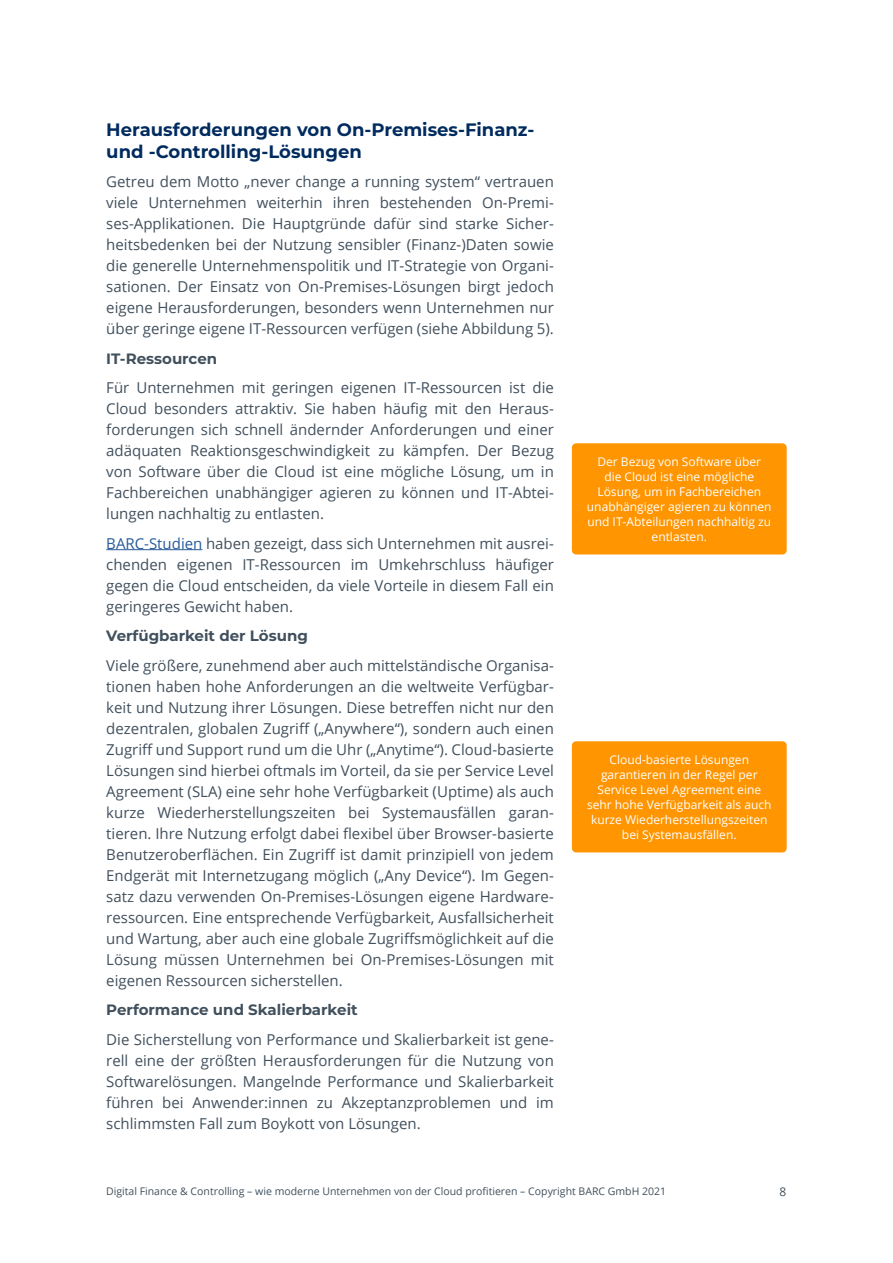
<style>
.page{position:relative;width:893px;height:1263px;background:#fff}
.page>*{position:absolute;margin:0;border:0;box-sizing:border-box;transform-origin:0 0}
.t1{font:700 18px/21px "Montserrat";color:#002b5e}
.t2{font:15px/21px "Open Sans";color:#41505d;text-align:justify}
.t3{font:700 15px "Montserrat";color:#41505d}
.t4{font:12px/15px "Open Sans";color:#fff;text-align:center}
.t5{font:12px "Open Sans";color:#41505d}
.t6{font:10.5px "Open Sans";color:#41505d}
.s1{color:#275b9b}
</style>
<div class="page">
<hr style="left:106px;top:549px;width:96px;height:1px;background:#275b9b">
<div style="left:572px;top:443px;width:215px;height:111px;background:#ff9500;border-radius:4px"></div>
<div style="left:572px;top:741px;width:215px;height:111px;background:#ff9500;border-radius:4px"></div>
<p class="t1" style="left:106px;top:119px;width:430px">Herausforderungen von On-Premises-Finanz&shy;und -Controlling-Lösungen</p>
<p class="t2" style="left:106px;top:171px;width:449px">Getreu dem Motto „never change a running system“ vertrauen viele Unternehmen weiterhin ihren bestehenden On-Premi&shy;ses-Applikationen. Die Hauptgründe dafür sind starke Sicher&shy;heitsbedenken bei der Nutzung sensibler (Finanz-)Daten sowie die generelle Unternehmenspolitik und IT-Strategie von Organi&shy;sationen. Der Einsatz von On-Premises-Lösungen birgt jedoch eigene Herausforderungen, besonders wenn Unternehmen nur über geringe eigene IT-Ressourcen verfügen (siehe Abbildung 5).</p>
<p class="t3" style="left:106px;top:347px;width:112px">IT-Ressourcen</p>
<p class="t2" style="left:106px;top:377px;width:449px">Für Unternehmen mit geringen eigenen IT-Ressourcen ist die Cloud besonders attraktiv. Sie haben häufig mit den Heraus&shy;forderungen sich schnell ändernder Anforderungen und einer adäquaten Reaktionsgeschwindigkeit zu kämpfen. Der Bezug von Software über die Cloud ist eine mögliche Lösung, um in Fachbereichen unabhängiger agieren zu können und IT-Abtei&shy;lungen nachhaltig zu entlasten.</p>
<p class="t2" style="left:106px;top:532px;width:449px"><span class="s1">BARC-Studien</span> haben gezeigt, dass sich Unternehmen mit ausrei&shy;chenden eigenen IT-Ressourcen im Umkehrschluss häufiger gegen die Cloud entscheiden, da viele Vorteile in diesem Fall ein geringeres Gewicht haben.</p>
<p class="t3" style="left:106px;top:625px;width:203px">Verfügbarkeit der Lösung</p>
<p class="t2" style="left:106px;top:654px;width:449px">Viele größere, zunehmend aber auch mittelständische Organisa&shy;tionen haben hohe Anforderungen an die weltweite Verfügbar&shy;keit und Nutzung ihrer Lösungen. Diese betreffen nicht nur den dezentralen, globalen Zugriff („Anywhere“), sondern auch einen Zugriff und Support rund um die Uhr („Anytime“). Cloud-basierte Lösungen sind hierbei oftmals im Vorteil, da sie per Service Level Agreement (SLA) eine sehr hohe Verfügbarkeit (Uptime) als auch kurze Wiederherstellungszeiten bei Systemausfällen garan&shy;tieren. Ihre Nutzung erfolgt dabei flexibel über Browser-basierte Benutzeroberflächen. Ein Zugriff ist damit prinzipiell von jedem Endgerät mit Internetzugang möglich („Any Device“). Im Gegen&shy;satz dazu verwenden On-Premises-Lösungen eigene Hardware&shy;ressourcen. Eine entsprechende Verfügbarkeit, Ausfallsicherheit und Wartung, aber auch eine globale Zugriffsmöglichkeit auf die Lösung müssen Unternehmen bei On-Premises-Lösungen mit eigenen Ressourcen sicherstellen.</p>
<p class="t3" style="left:106px;top:999px;width:253px">Performance und Skalierbarkeit</p>
<p class="t2" style="left:106px;top:1028px;width:449px">Die Sicherstellung von Performance und Skalierbarkeit ist gene&shy;rell eine der größten Herausforderungen für die Nutzung von Softwarelösungen. Mangelnde Performance und Skalierbarkeit führen bei Anwender:innen zu Akzeptanzproblemen und im schlimmsten Fall zum Boykott von Lösungen.</p>
<p class="t4" style="left:587px;top:454px;width:186px">Der Bezug von Software über<br>die Cloud ist eine mögliche<br>Lösung, um in Fachbereichen unabhängiger agieren zu können und IT-Abteilungen nachhaltig zu entlasten.</p>
<p class="t4" style="left:587px;top:752px;width:186px">Cloud-basierte Lösungen garantieren in der Regel per<br>Service Level Agreement eine sehr hohe Verfügbarkeit als auch kurze Wiederherstellungszeiten bei Systemausfällen.</p>
<p class="t6" style="left:106px;top:1184px;width:562px">Digital Finance &amp; Controlling – wie moderne Unternehmen von der Cloud profitieren – Copyright BARC GmbH 2021</p>
<p class="t5" style="left:780px;top:1184px;width:8px">8</p>
</div>
